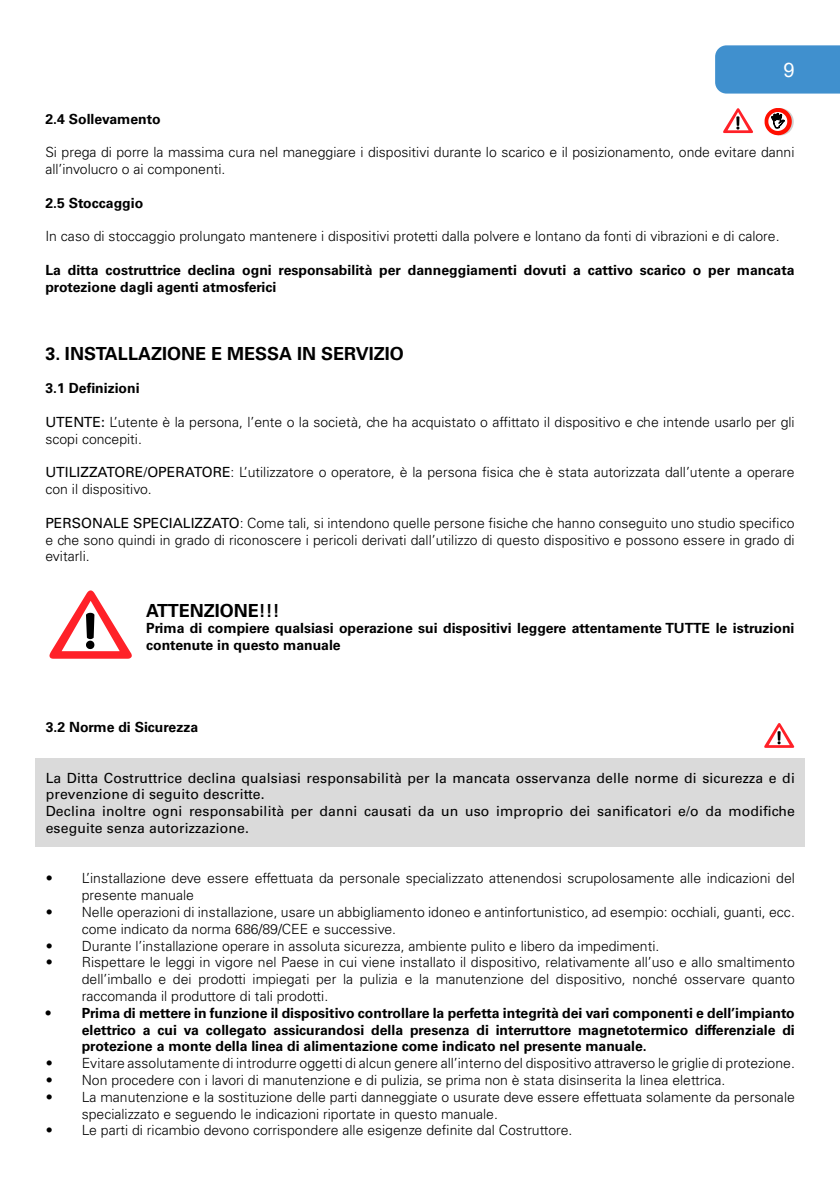
<style>
.page{position:relative;width:840px;height:1191px;background:#fff}
.page>*{position:absolute;margin:0;border:0;box-sizing:border-box;transform-origin:0 0}
.t1{font:20px "Arial";color:#fff}
.t2{font:700 18px "Univers LT Std";color:#000}
.t3{font:300 14px/16.8px "Univers LT Std";color:#000}
.t4{font:700 14px/16.8px "Univers LT Std";color:#000}
.t5{font:14px/16.8px "Univers LT Std";letter-spacing:.01em;color:#000}
.s1{font-weight:400}
</style>
<div class="page">
<div style="left:715px;top:45px;width:124px;height:49px;background:#4090ce"></div>
<svg style="left:723px;top:108px;width:29px;height:25px"></svg>
<svg style="left:764px;top:108px;width:29px;height:27px"></svg>
<svg style="left:49px;top:590px;width:83px;height:68px"></svg>
<div style="left:35px;top:758px;width:769px;height:88px;background:#dadada"></div>
<svg style="left:764px;top:723px;width:29px;height:25px"></svg>
<h1 class="t1" style="left:783px;top:56px;width:13px">9</h1>
<p class="t4" style="left:45px;top:110px;width:117px">2.4 Sollevamento</p>
<p class="t3" style="left:45px;top:144px;width:750px">Si prega di porre la massima cura nel maneggiare i dispositivi durante lo scarico e il posizionamento, onde evitare danni all’involucro o ai componenti.</p>
<p class="t4" style="left:45px;top:194px;width:99px">2.5 Stoccaggio</p>
<p class="t3" style="left:45px;top:228px;width:735px">In caso di stoccaggio prolungato mantenere i dispositivi protetti dalla polvere e lontano da fonti di vibrazioni e di calore.</p>
<p class="t4" style="left:45px;top:262px;width:750px">La ditta costruttrice declina ogni responsabilità per danneggiamenti dovuti a cattivo scarico o per mancata protezione dagli agenti atmosferici</p>
<p class="t2" style="left:45px;top:343px;width:360px">3. INSTALLAZIONE E MESSA IN SERVIZIO</p>
<p class="t4" style="left:45px;top:380px;width:96px">3.1 Definizioni</p>
<p class="t3" style="left:45px;top:413px;width:750px"><span class="s1">UTENTE:</span> L’utente è la persona, l’ente o la società, che ha acquistato o affittato il dispositivo e che intende usarlo per gli scopi concepiti.</p>
<p class="t3" style="left:45px;top:464px;width:750px"><span class="s1">UTILIZZATORE/OPERATORE</span>: L’utilizzatore o operatore, è la persona fisica che è stata autorizzata dall’utente a operare con il dispositivo.</p>
<p class="t3" style="left:45px;top:514px;width:750px;text-align:justify"><span class="s1">PERSONALE SPECIALIZZATO</span>: Come tali, si intendono quelle persone fisiche che hanno conseguito uno studio specifico e che sono quindi in grado di riconoscere i pericoli derivati dall’utilizzo di questo dispositivo e possono essere in grado di evitarli.</p>
<p class="t2" style="left:146px;top:600px;width:135px">ATTENZIONE!!!</p>
<p class="t4" style="left:146px;top:620px;width:649px">Prima di compiere qualsiasi operazione sui dispositivi leggere attentamente TUTTE le istruzioni contenute in questo manuale</p>
<p class="t4" style="left:46px;top:719px;width:154px">3.2 Norme di Sicurezza</p>
<p class="t5" style="left:46px;top:769px;width:750px">La Ditta Costruttrice declina qualsiasi responsabilità per la mancata osservanza delle norme di sicurezza e di prevenzione di seguito descritte.<br>Declina inoltre ogni responsabilità per danni causati da un uso improprio dei sanificatori e/o da modifiche eseguite senza autorizzazione.</p>
<p class="t3" style="left:82px;top:870px;width:714px;text-indent:-36px">• L’installazione deve essere effettuata da personale specializzato attenendosi scrupolosamente alle indicazioni del presente manuale</p>
<p class="t3" style="left:82px;top:903px;width:714px;text-indent:-36px">• Nelle operazioni di installazione, usare un abbigliamento idoneo e antinfortunistico, ad esempio: occhiali, guanti, ecc. come indicato da norma 686/89/CEE e successive.</p>
<p class="t3" style="left:46px;top:937px;width:615px">• Durante l’installazione operare in assoluta sicurezza, ambiente pulito e libero da impedimenti.</p>
<p class="t3" style="left:82px;top:954px;width:714px;text-align:justify;text-indent:-36px">• Rispettare le leggi in vigore nel Paese in cui viene installato il dispositivo, relativamente all’uso e allo smaltimento dell’imballo e dei prodotti impiegati per la pulizia e la manutenzione del dispositivo, nonché osservare quanto raccomanda il produttore di tali prodotti.</p>
<p class="t4" style="left:82px;top:1004px;width:714px;text-align:justify;text-indent:-36px">• Prima di mettere in funzione il dispositivo controllare la perfetta integrità dei vari componenti e dell’impianto elettrico a cui va collegato assicurandosi della presenza di interruttore magnetotermico differenziale di protezione a monte della linea di alimentazione come indicato nel presente manuale.</p>
<p class="t3" style="left:46px;top:1054px;width:750px">• Evitare assolutamente di introdurre oggetti di alcun genere all’interno del dispositivo attraverso le griglie di protezione.</p>
<p class="t3" style="left:46px;top:1071px;width:680px">• Non procedere con i lavori di manutenzione e di pulizia, se prima non è stata disinserita la linea elettrica.</p>
<p class="t3" style="left:82px;top:1088px;width:714px;text-indent:-36px">• La manutenzione e la sostituzione delle parti danneggiate o usurate deve essere effettuata solamente da personale specializzato e seguendo le indicazioni riportate in questo manuale.</p>
<p class="t3" style="left:46px;top:1122px;width:528px">• Le parti di ricambio devono corrispondere alle esigenze definite dal Costruttore.</p>
</div>
